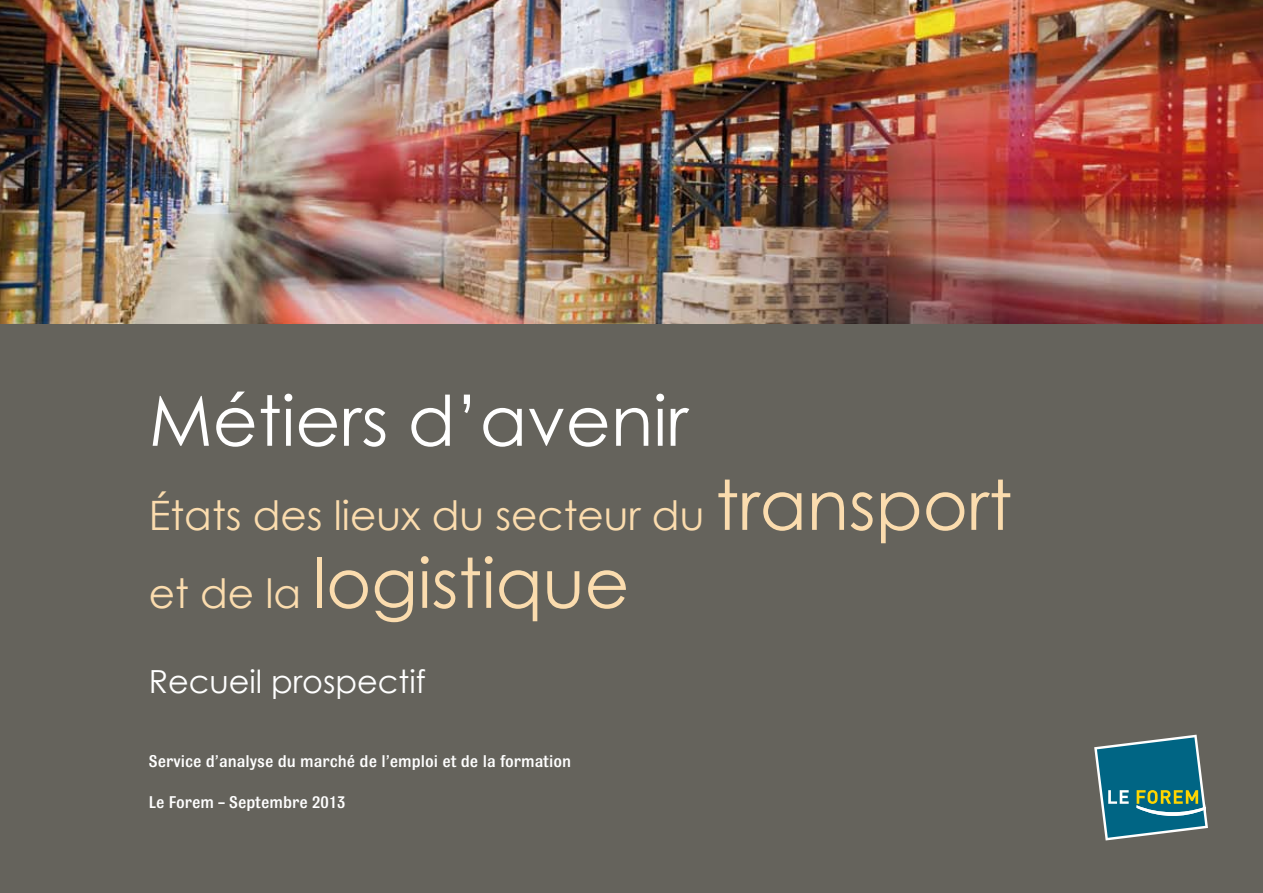
<style>
.page{position:relative;width:1263px;height:893px;background:#65635c}
.page>*{position:absolute;margin:0;border:0;box-sizing:border-box;transform-origin:0 0}
.t1{font:69.45px "Century Gothic";color:#fff}
.t2{font:69px "Century Gothic";color:#fbdcae}
.t3{font:40.5px "Century Gothic";color:#fbdcae}
.t4{font:31.8px "Century Gothic";color:#fff}
.t5{font:500 18px "Bulldog";color:#fff}
.s1{font-size:69px}
.s2{font-size:40.5px}
</style>
<div class="page">
<svg style="left:1094px;top:734px;width:114px;height:107px"></svg>
<img style="left:0;top:0;width:1263px;height:323px">
<h1 class="t1" style="left:149px;top:378px;width:542px">Métiers d’avenir</h1>
<h3 class="t3" style="left:149px;top:490px;width:865px">états des lieux du secteur du <span class="s1">transport</span></h3>
<h2 class="t2" style="left:149px;top:541px;width:482px"><span class="s2">et de la</span> logistique</h2>
<h3 class="t4" style="left:149px;top:662px;width:278px">Recueil prospectif</h3>
<p class="t5" style="left:149px;top:752px;width:424px">Service d’analyse du marché de l’emploi et de la formation</p>
<p class="t5" style="left:149px;top:793px;width:198px">Le Forem – Septembre 2013</p>
</div>
